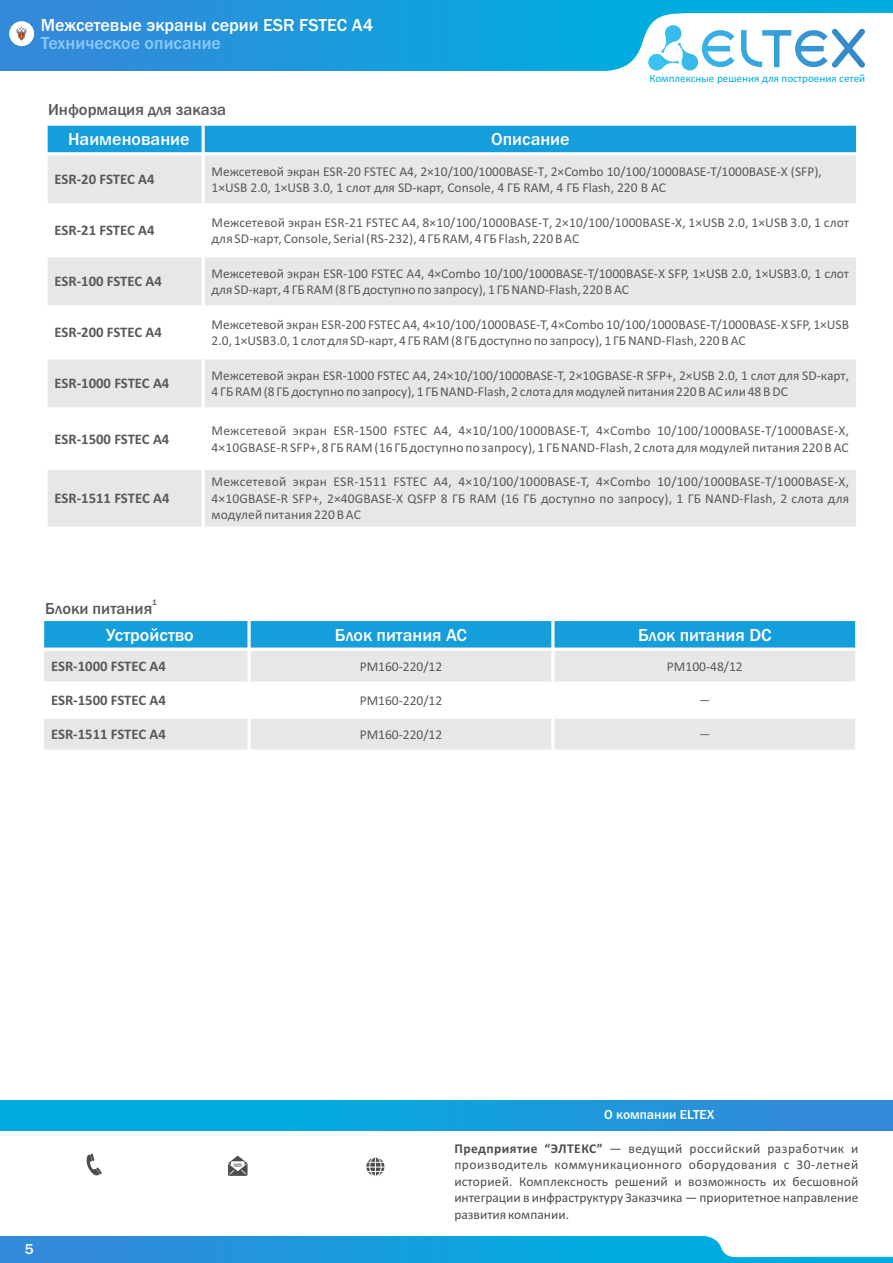
<style>
.page{position:relative;width:893px;height:1263px;background:#fff}
.page>*{position:absolute;margin:0;border:0;box-sizing:border-box;transform-origin:0 0}
.t1{font:500 18px "Franklin Gothic";color:#fff}
.t2{font:500 18px "Franklin Gothic";color:#8ac9fc}
.t3{font:500 16.5px "Franklin Gothic";color:#58595b}
.t4{font:500 15px "Franklin Gothic";color:#fff}
.t5{font:700 14.7px "Calibri";color:#58595b}
.t6{font:13.5px/16.5px "Calibri";color:#58595b}
.t7{font:13.5px/16.5px "Calibri";color:#4d4d4d;text-align:justify}
.t8{font:500 13.5px "Franklin Gothic";color:#fff}
.t9{font:12px "Calibri";color:#58595b}
.t10{font:11.1px "Calibri";color:#00acdf}
.t11{font:500 8.25px "Franklin Gothic";color:#58595b}
.s1{font-weight:700}
</style>
<div class="page">
<div style="left:46px;top:124px;width:157px;height:30px;background:#159edc"></div>
<div style="left:203px;top:124px;width:655px;height:30px;background:#159edc"></div>
<div style="left:46px;top:154px;width:157px;height:51px;background:#e6e7e8"></div>
<div style="left:203px;top:154px;width:655px;height:51px;background:#e6e7e8"></div>
<div style="left:46px;top:256px;width:157px;height:51px;background:#e6e7e8"></div>
<div style="left:203px;top:256px;width:655px;height:51px;background:#e6e7e8"></div>
<div style="left:46px;top:358px;width:157px;height:51px;background:#e6e7e8"></div>
<div style="left:203px;top:358px;width:655px;height:51px;background:#e6e7e8"></div>
<div style="left:46px;top:468px;width:157px;height:60px;background:#e6e7e8"></div>
<div style="left:203px;top:468px;width:655px;height:60px;background:#e6e7e8"></div>
<hr style="left:44px;top:123px;width:4px;height:407px;background:#fff">
<hr style="left:202px;top:123px;width:3px;height:407px;background:#fff">
<hr style="left:856px;top:123px;width:3px;height:407px;background:#fff">
<hr style="left:44px;top:526px;width:815px;height:4px;background:#fff">
<hr style="left:44px;top:467px;width:815px;height:3px;background:#fff">
<hr style="left:44px;top:407px;width:815px;height:4px;background:#fff">
<hr style="left:44px;top:356px;width:815px;height:3px;background:#fff">
<hr style="left:44px;top:305px;width:815px;height:3px;background:#fff">
<hr style="left:44px;top:254px;width:815px;height:3px;background:#fff">
<hr style="left:44px;top:203px;width:815px;height:3px;background:#fff">
<hr style="left:44px;top:152px;width:815px;height:3px;background:#fff">
<hr style="left:44px;top:123px;width:815px;height:3px;background:#fff">
<div style="left:0;top:0;width:893px;height:71px;background:linear-gradient(to right,#3489d9,#00b4e0)"></div>
<svg style="left:589px;top:13px;width:304px;height:58px"></svg>
<div style="left:0;top:1100px;width:893px;height:30px;background:linear-gradient(to right,#00b4e0,#3489d9)"></div>
<svg style="left:228px;top:1155px;width:20px;height:21px"></svg>
<div style="left:365px;top:1156px;width:20px;height:21px;background:#fbfbfb;border:1px solid #fff;border-radius:50%"></div>
<div style="left:369px;top:1156px;width:12px;height:20px;background:#fdfdfd;border:1px solid #fff;border-radius:50%"></div>
<svg style="left:366px;top:1157px;width:19px;height:19px"></svg>
<div style="left:0;top:1236px;width:893px;height:27px;background:linear-gradient(to right,#3489d9,#00b4e0)"></div>
<svg style="left:703px;top:1236px;width:190px;height:21px"></svg>
<svg style="left:86px;top:1154px;width:16px;height:22px"></svg>
<div style="left:43px;top:619px;width:206px;height:30px;background:#159edc"></div>
<div style="left:249px;top:619px;width:304px;height:30px;background:#159edc"></div>
<div style="left:553px;top:619px;width:304px;height:30px;background:#159edc"></div>
<div style="left:43px;top:649px;width:206px;height:34px;background:#e6e7e8"></div>
<div style="left:249px;top:649px;width:304px;height:34px;background:#e6e7e8"></div>
<div style="left:553px;top:649px;width:304px;height:34px;background:#e6e7e8"></div>
<div style="left:43px;top:717px;width:206px;height:34px;background:#e6e7e8"></div>
<div style="left:249px;top:717px;width:304px;height:34px;background:#e6e7e8"></div>
<div style="left:553px;top:717px;width:304px;height:34px;background:#e6e7e8"></div>
<hr style="left:41px;top:618px;width:3px;height:135px;background:#fff">
<hr style="left:247px;top:618px;width:4px;height:135px;background:#fff">
<hr style="left:551px;top:618px;width:3px;height:135px;background:#fff">
<hr style="left:855px;top:618px;width:3px;height:135px;background:#fff">
<hr style="left:41px;top:750px;width:817px;height:3px;background:#fff">
<hr style="left:41px;top:715px;width:817px;height:4px;background:#fff">
<svg style="left:44px;top:681px;width:811px;height:2px;fill:#fff"></svg>
<svg style="left:44px;top:647px;width:812px;height:4px;background:#ddf0f8"></svg>
<hr style="left:41px;top:618px;width:817px;height:3px;background:#fff">
<div style="left:9px;top:21px;width:25px;height:25px;border:9px solid #fff;border-radius:50%"></div>
<svg style="left:12px;top:24px;width:19px;height:19px"></svg>
<h1 class="t1" style="left:41px;top:19px;width:334px">Межсетевые экраны серии ESR FSTEC A4</h1>
<h1 class="t2" style="left:41px;top:36px;width:182px">Техническое описание</h1>
<p class="t3" style="left:48px;top:104px;width:180px">Информация для заказа</p>
<p class="t10" style="left:649px;top:73px;width:217px">Комплексные решения для построения сетей</p>
<h1 class="t1" style="left:68px;top:133px;width:123px">Наименование</h1>
<h1 class="t1" style="left:491px;top:133px;width:80px">Описание</h1>
<p class="t5" style="left:55px;top:173px;width:101px">ESR-20 FSTEC A4</p>
<p class="t6" style="left:212px;top:164px;width:612px">Межсетевой экран ESR-20 FSTEC A4, 2×10/100/1000BASE-T, 2×Combo 10/100/1000BASE-T/1000BASE-X (SFP),<br>1×USB 2.0, 1×USB 3.0, 1 слот для SD-карт, Console, 4 ГБ RAM, 4 ГБ Flash, 220 В AC</p>
<p class="t5" style="left:55px;top:224px;width:101px">ESR-21 FSTEC A4</p>
<p class="t6" style="left:212px;top:215px;width:639px">Межсетевой экран ESR-21 FSTEC A4, 8×10/100/1000BASE-T, 2×10/100/1000BASE-X, 1×USB 2.0, 1×USB 3.0, 1 слот для SD-карт, Console, Serial (RS-232), 4 ГБRAM, 4 ГБ Flash, 220ВAC</p>
<p class="t5" style="left:55px;top:275px;width:109px">ESR-100 FSTEC A4</p>
<p class="t6" style="left:212px;top:266px;width:639px">Межсетевой экран ESR-100 FSTEC A4, 4×Combo 10/100/1000BASE-T/1000BASE-X SFP, 1×USB 2.0, 1×USB3.0, 1 слот для SD-карт, 4 ГБRAM (8 ГБдоступно по запросу), 1 ГБNAND-Flash, 220ВAC</p>
<p class="t5" style="left:55px;top:326px;width:109px">ESR-200 FSTEC A4</p>
<p class="t6" style="left:212px;top:317px;width:639px">Межсетевой экран ESR-200 FSTEC A4, 4×10/100/1000BASE-T, 4×Combo 10/100/1000BASE-T/1000BASE-X SFP, 1×USB<br>2.0, 1×USB3.0, 1 слот для SD-карт, 4 ГБ RAM (8 ГБ доступно по запросу), 1 ГБ NAND-Flash, 220 ВAC</p>
<p class="t5" style="left:55px;top:377px;width:116px">ESR-1000 FSTEC A4</p>
<p class="t6" style="left:212px;top:368px;width:639px">Межсетевой экран ESR-1000 FSTEC A4, 24×10/100/1000BASE-T, 2×10GBASE-R SFP+, 2×USB 2.0, 1 слот для SD-карт,<br>4 ГБRAM (8 ГБдоступно по запросу), 1 ГБNAND-Flash, 2 слота для модулей питания 220 ВAC или 48ВDC</p>
<p class="t5" style="left:55px;top:433px;width:116px">ESR-1500 FSTEC A4</p>
<p class="t6" style="left:212px;top:423px;width:639px">Межсетевой экран ESR-1500 FSTEC A4, 4×10/100/1000BASE-T, 4×Combo 10/100/1000BASE-T/1000BASE-X,<br>4×10GBASE-R SFP+, 8 ГБRAM(16 ГБ доступно по запросу), 1 ГБNAND-Flash, 2 слота для модулей питания 220В AC</p>
<p class="t5" style="left:55px;top:492px;width:116px">ESR-1511 FSTEC A4</p>
<p class="t6" style="left:212px;top:475px;width:639px;text-align:justify">Межсетевой экран ESR-1511 FSTEC A4, 4×10/100/1000BASE-T, 4×Combo 10/100/1000BASE-T/1000BASE-X, 4×10GBASE-R SFP+, 2×40GBASE-X QSFP 8 ГБ RAM (16 ГБ доступно по запросу), 1 ГБ NAND-Flash, 2 слота для модулей питания 220В AC</p>
<p class="t11" style="left:152px;top:599px;width:6px">1</p>
<p class="t3" style="left:45px;top:602px;width:108px">Блоки питания</p>
<h1 class="t1" style="left:106px;top:628px;width:89px">Устройство</h1>
<h1 class="t1" style="left:335px;top:628px;width:134px">Блок питания AC</h1>
<h1 class="t1" style="left:638px;top:628px;width:135px">Блок питания DC</h1>
<p class="t5" style="left:51px;top:660px;width:116px">ESR-1000 FSTEC A4</p>
<p class="t6" style="left:360px;top:659px;width:84px">PM160-220/12</p>
<p class="t6" style="left:667px;top:659px;width:77px">PM100-48/12</p>
<p class="t5" style="left:51px;top:694px;width:116px">ESR-1500 FSTEC A4</p>
<p class="t6" style="left:360px;top:693px;width:84px">PM160-220/12</p>
<p class="t9" style="left:699px;top:695px;width:12px">—</p>
<p class="t5" style="left:51px;top:728px;width:116px">ESR-1511 FSTEC A4</p>
<p class="t6" style="left:360px;top:727px;width:84px">PM160-220/12</p>
<p class="t9" style="left:699px;top:729px;width:12px">—</p>
<p class="t8" style="left:604px;top:1110px;width:112px">О компании ELTEX</p>
<p class="t4" style="left:25px;top:1243px;width:10px">5</p>
<p class="t7" style="left:454px;top:1141px;width:406px"><span class="s1">Предприятие “ЭЛТЕКС”</span> — ведущий российский разработчик и производитель коммуникационного оборудования с 30-летней историей. Комплексность решений и возможность их бесшовной интеграции в инфраструктуру Заказчика — приоритетное направление развития компании.</p>
</div>
